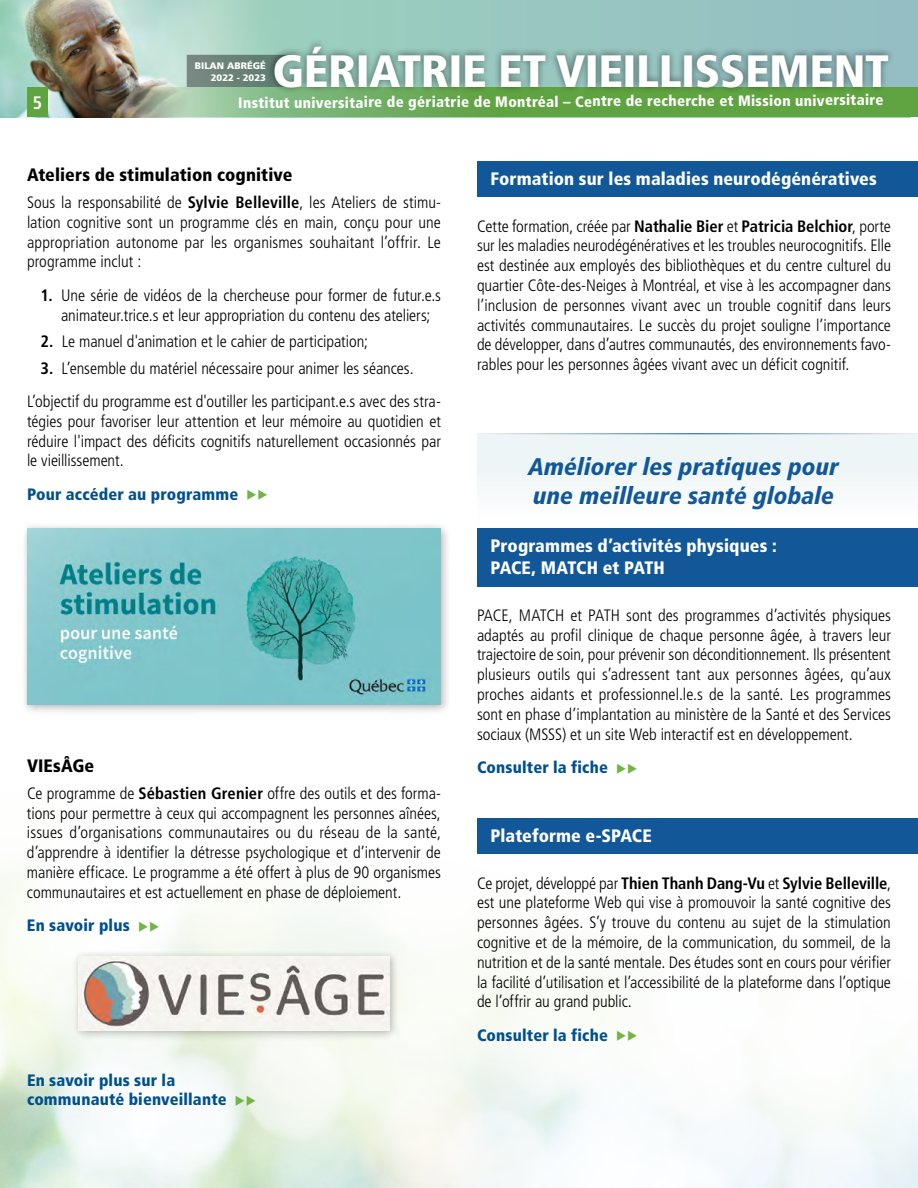
<style>
.page{position:relative;width:918px;height:1188px;background:#fff}
.page>*{position:absolute;margin:0;border:0;box-sizing:border-box;transform-origin:0 0}
.t1{font:900 condensed 45.3px "Frutiger LT Pro";letter-spacing:-.01em;color:#fff;scale:1.05 1}
.t2{font:italic 900 condensed 24px/28.8px "Frutiger LT Pro";letter-spacing:.005em;color:#125899}
.t3{font:700 condensed 18.15px "Frutiger LT Pro";color:#fff}
.t4{font:900 condensed 18px/21.6px "Frutiger LT Pro";letter-spacing:.005em;color:#fff}
.t5{font:900 condensed 18px "Frutiger LT Pro";letter-spacing:.005em;color:#000}
.t6{font:300 condensed 16.5px/19.8px "Frutiger LT Pro";letter-spacing:-.005em;color:#000;text-align:justify}
.t7{font:900 condensed 16.5px/19.8px "Frutiger LT Pro";letter-spacing:.01em;color:#00508e}
.t8{font:900 condensed 15px "Frutiger LT Pro";letter-spacing:.015em;color:#fff}
.t9{font:900 9.45px/11.9px "Frutiger LT Pro";color:#fff;text-align:right}
.s1{font-weight:700}
.s2{color:#72b544}
</style>
<div class="page">
<img style="left:0;top:0;width:203px;height:117px">
<svg style="left:203px;top:0;width:715px;height:87px;background:#9ac7c1"></svg>
<svg style="left:99px;top:87px;width:819px;height:30px;background:#70a75c"></svg>
<svg style="left:187px;top:55px;width:80px;height:32px;background:#6c837a"></svg>
<div style="left:267px;top:38px;width:629px;height:56px;background:#000;opacity:.5"></div>
<div style="left:27px;top:87px;width:21px;height:30px;background:#60a341"></div>
<div style="left:477px;top:433px;width:441px;height:96px;background:#eef5f6"></div>
<div style="left:21px;top:522px;width:430px;height:193px;background:#000;opacity:.3"></div>
<img style="left:27px;top:529px;width:414px;height:176px">
<div style="left:72px;top:950px;width:328px;height:91px;background:#000;opacity:.3"></div>
<img style="left:79px;top:956px;width:310px;height:75px">
<div style="left:477px;top:161px;width:441px;height:36px;background:#125899"></div>
<div style="left:477px;top:818px;width:441px;height:36px;background:#125899"></div>
<div style="left:477px;top:529px;width:441px;height:58px;background:#125899"></div>
<hr style="left:477px;top:434px;width:441px;height:1px;background:#125899">
<p class="t3" style="left:33px;top:92px;width:11px">5</p>
<p class="t9" style="left:195px;top:60px;width:72px">BILAN ABRÉGÉ<br>2022 - 2023</p>
<h1 class="t1" style="left:273px;top:44px;width:589px">GÉRIATRIE ET VIEILLISSEMENT</h1>
<p class="t8" style="left:238px;top:92px;width:647px">Institut universitaire de gériatrie de Montréal – Centre de recherche et Mission universitaire</p>
<p class="t5" style="left:27px;top:164px;width:267px">Ateliers de stimulation cognitive</p>
<p class="t6" style="left:27px;top:193px;width:416px">Sous la responsabilité de <span class="s1">Sylvie Belleville</span>, les Ateliers de stimu&shy;lation cognitive sont un programme clés en main, conçu pour une appropriation autonome par les organismes souhaitant l’offrir. Le programme inclut :</p>
<p class="t6" style="left:61px;top:285px;width:382px;text-indent:-21px"><span class="s1">1.</span> Une série de vidéos de la chercheuse pour former de futur.e.s animateur.trice.s et leur appropriation du contenu des ateliers;</p>
<p class="t6" style="left:40px;top:332px;width:329px"><span class="s1">2.</span> Le manuel d'animation et le cahier de participation;</p>
<p class="t6" style="left:27px;top:351px;width:416px;line-height:33.3px;text-indent:13px"><span class="s1">3.</span> L’ensemble du matériel nécessaire pour animer les séances.<br>L’objectif du programme est d'outiller les participant.e.s avec des stra-</p>
<p class="t6" style="left:27px;top:411px;width:415px">tégies pour favoriser leur attention et leur mémoire au quotidien et réduire l'impact des déficits cognitifs naturellement occasionnés par le vieillissement.</p>
<p class="t7" style="left:27px;top:484px;width:243px">Pour accéder au programme <span class="s2">◆◆</span></p>
<p class="t5" style="left:27px;top:755px;width:69px">VIEsÂGe</p>
<p class="t6" style="left:27px;top:783px;width:416px">Ce programme de <span class="s1">Sébastien Grenier</span> offre des outils et des forma&shy;tions pour permettre à ceux qui accompagnent les personnes aînées, issues d’organisations communautaires ou du réseau de la santé, d’apprendre à identifier la détresse psychologique et d’intervenir de manière efficace. Le programme a été offert à plus de 90 organismes communautaires et est actuellement en phase de déploiement.</p>
<p class="t7" style="left:27px;top:915px;width:134px">En savoir plus <span class="s2">◆◆</span></p>
<p class="t7" style="left:27px;top:1070px;width:231px">En savoir plus sur la communauté bienveillante <span class="s2">◆◆</span></p>
<p class="t4" style="left:490px;top:168px;width:388px">Formation sur les maladies neurodégénératives</p>
<p class="t6" style="left:477px;top:216px;width:416px">Cette formation, créée par <span class="s1">Nathalie Bier</span> et <span class="s1">Patricia Belchior</span>, porte sur les maladies neurodégénératives et les troubles neurocognitifs. Elle est destinée aux employés des bibliothèques et du centre culturel du quartier Côte-des-Neiges à Montréal, et vise à les accompagner dans l’inclusion de personnes vivant avec un trouble cognitif dans leurs activités communautaires. Le succès du projet souligne l’importance de développer, dans d’autres communautés, des environnements favo&shy;rables pour les personnes âgées vivant avec un déficit cognitif.</p>
<h2 class="t2" style="left:529px;top:453px;width:312px">Améliorer les pratiques pour une meilleure santé globale</h2>
<p class="t4" style="left:490px;top:535px;width:288px">Programmes d’activités physiques :<br>PACE, MATCH et PATH</p>
<p class="t6" style="left:477px;top:605px;width:416px">PACE, MATCH et PATH sont des programmes d’activités physiques adaptés au profil clinique de chaque personne âgée, à travers leur trajectoire de soin, pour prévenir son déconditionnement. Ils présentent plusieurs outils qui s’adressent tant aux personnes âgées, qu’aux proches aidants et professionnel.le.s de la santé. Les programmes sont en phase d’implantation au ministère de la Santé et des Services sociaux (MSSS) et un site Web interactif est en développement.</p>
<p class="t7" style="left:477px;top:757px;width:162px">Consulter la fiche <span class="s2">◆◆</span></p>
<p class="t4" style="left:490px;top:825px;width:163px">Plateforme e-SPACE</p>
<p class="t6" style="left:477px;top:873px;width:416px">Ce projet, développé par <span class="s1">Thien Thanh Dang-Vu</span> et <span class="s1">Sylvie Belleville</span>, est une plateforme Web qui vise à promouvoir la santé cognitive des personnes âgées. S’y trouve du contenu au sujet de la stimulation cognitive et de la mémoire, de la communication, du sommeil, de la nutrition et de la santé mentale. Des études sont en cours pour vérifier la facilité d’utilisation et l’accessibilité de la plateforme dans l’optique de l’offrir au grand public.</p>
<p class="t7" style="left:477px;top:1025px;width:162px">Consulter la fiche <span class="s2">◆◆</span></p>
</div>
